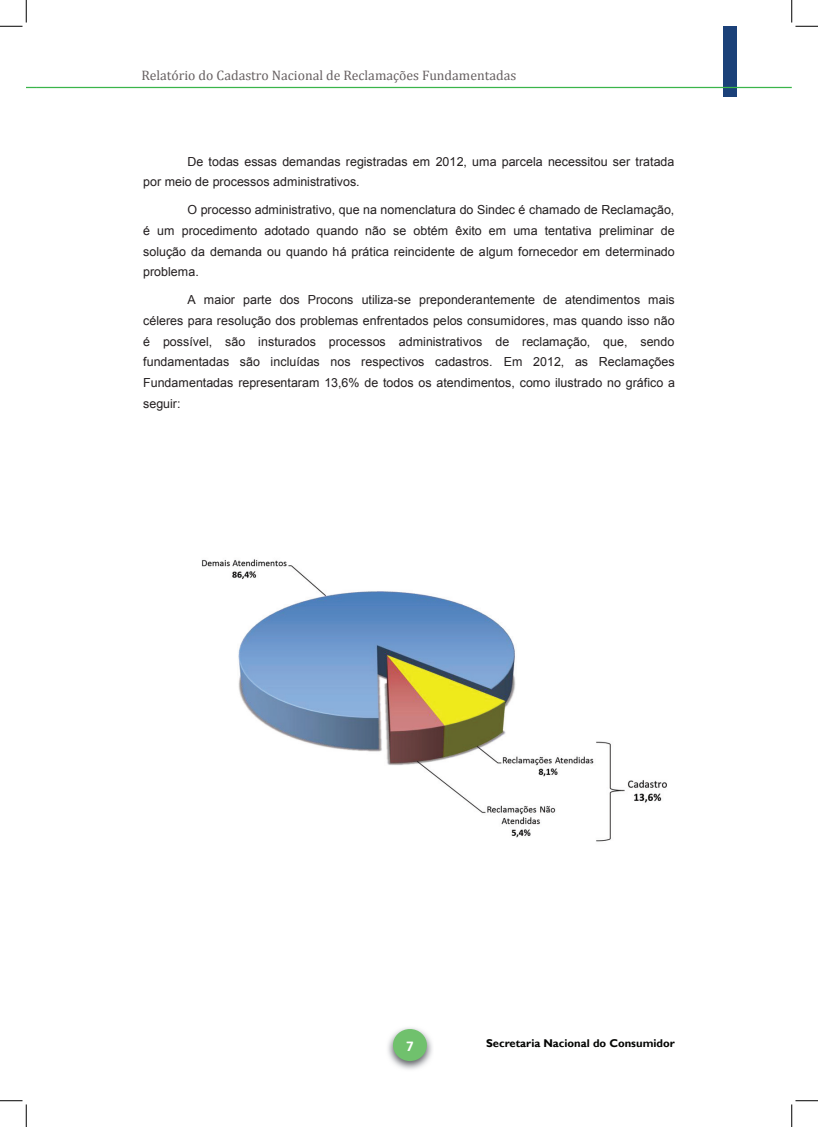
<style>
.page{position:relative;width:818px;height:1127px;background:#fff}
.page>*{position:absolute;margin:0;border:0;box-sizing:border-box;transform-origin:0 0}
.t1{font:700 15px "Calibri";color:#fff}
.t2{font:13.75px "Cambria";color:#676162}
.t3{font:12.5px/20.6px "Arial";color:#231f20;text-align:justify}
.t4{font:700 11.25px "Gill Sans";color:#040503}
</style>
<div class="page">
<img style="left:201px;top:559px;width:466px;height:283px">
<img style="left:388px;top:1028px;width:44px;height:42px">
<div style="left:393px;top:1028px;width:34px;height:32px;background:#70c16d;border-radius:50%"></div>
<div style="left:723px;top:26px;width:13px;height:71px;background:#1b4179"></div>
<hr style="left:37px;top:87px;width:755px;height:1px;background:#3ab54a">
<svg style="left:0;top:0;width:27px;height:27px"></svg>
<svg style="left:0;top:1100px;width:27px;height:26px"></svg>
<svg style="left:791px;top:0;width:27px;height:27px"></svg>
<svg style="left:791px;top:1100px;width:27px;height:26px"></svg>
<p class="t2" style="left:141px;top:67px;width:376px">Relatório do Cadastro Nacional de Reclamações Fundamentadas</p>
<p class="t3" style="left:143px;top:151px;width:533px;text-indent:44px">De todas essas demandas registradas em 2012, uma parcela necessitou ser tratada por meio de processos administrativos.</p>
<p class="t3" style="left:143px;top:200px;width:533px;text-indent:44px">O processo administrativo, que na nomenclatura do Sindec é chamado de Reclamação, é um procedimento adotado quando não se obtém êxito em uma tentativa preliminar de solução da demanda ou quando há prática reincidente de algum fornecedor em determinado problema.</p>
<p class="t3" style="left:143px;top:290px;width:533px;text-indent:44px">A maior parte dos Procons utiliza-se preponderantemente de atendimentos mais céleres para resolução dos problemas enfrentados pelos consumidores, mas quando isso não é possível, são insturados processos administrativos de reclamação, que, sendo fundamentadas são incluídas nos respectivos cadastros. Em 2012, as Reclamações Fundamentadas representaram 13,6% de todos os atendimentos, como ilustrado no gráfico a seguir:</p>
<p class="t1" style="left:406px;top:1035px;width:9px">7</p>
<p class="t4" style="left:486px;top:1036px;width:190px">Secretaria Nacional do Consumidor</p>
</div>
